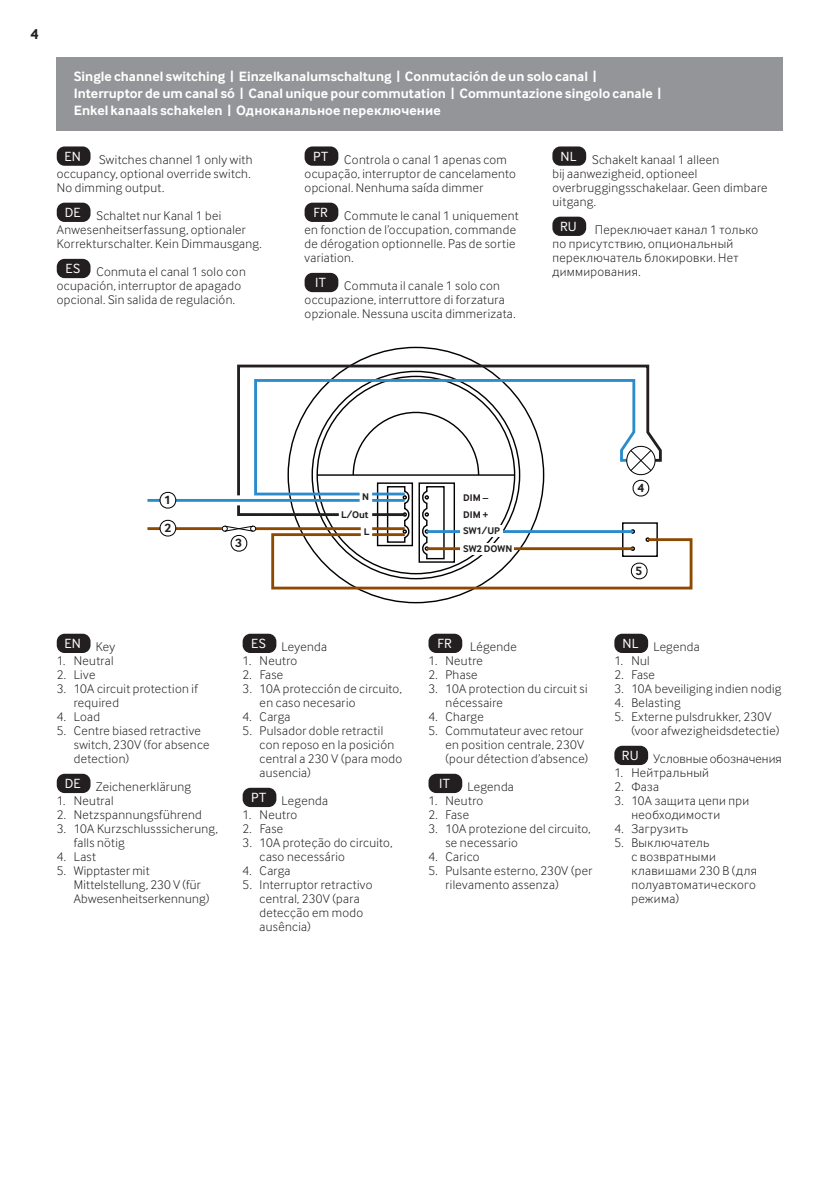
<style>
.page{position:relative;width:840px;height:1191px;background:#fff}
.page>*{position:absolute;margin:0;border:0;box-sizing:border-box;transform-origin:0 0}
.t1{font:700 15px "Inter Face";color:#231f20}
.Sub_Heading{font:700 14px/16.8px "Inter Face";color:#fff}
.Sub_Heading-2{font:13.8px "Inter Face";letter-spacing:.025em;color:#fff}
.Caption_Bullet{font:300 13px/14px "Inter Face";letter-spacing:.025em;color:#231f20}
.Caption_Copy_N{font:300 13px/14px "Inter Face";letter-spacing:.025em;color:#231f20}
.Caption_Bullet-2{font:300 13px "Inter Face";letter-spacing:.005em;color:#231f20}
.t2{font:700 12.4px "Inter Face";color:#231f20}
.t3{font:700 10px/17.2px "Inter Face";color:#231f20;text-align:right}
</style>
<div class="page">
<hr style="left:147px;top:499px;width:212px;height:3px;background:#2a8ccb">
<svg style="left:158px;top:491px;width:19px;height:18px"></svg>
<hr style="left:147px;top:527px;width:75px;height:3px;background:#8e4900">
<svg style="left:237px;top:363px;width:413px;height:48px"></svg>
<svg style="left:222px;top:411px;width:470px;height:180px"></svg>
<svg style="left:158px;top:519px;width:19px;height:18px"></svg>
<div style="left:460px;top:492px;width:12px;height:11px;background:#fff"></div>
<div style="left:460px;top:525px;width:42px;height:12px;background:#fff"></div>
<div style="left:460px;top:543px;width:53px;height:11px;background:#fff"></div>
<div style="left:57px;top:57px;width:725px;height:73px;background:#939598"></div>
<div style="left:57px;top:146px;width:33px;height:20px;background:#231f20;border-radius:8px"></div>
<div style="left:57px;top:203px;width:33px;height:19px;background:#231f20;border-radius:8px"></div>
<div style="left:57px;top:259px;width:33px;height:19px;background:#231f20;border-radius:8px"></div>
<div style="left:304px;top:146px;width:34px;height:20px;background:#231f20;border-radius:8px"></div>
<div style="left:304px;top:203px;width:34px;height:19px;background:#231f20;border-radius:8px"></div>
<div style="left:304px;top:273px;width:34px;height:19px;background:#231f20;border-radius:8px"></div>
<div style="left:552px;top:146px;width:34px;height:20px;background:#231f20;border-radius:8px"></div>
<div style="left:552px;top:217px;width:34px;height:19px;background:#231f20;border-radius:8px"></div>
<div style="left:57px;top:633px;width:33px;height:20px;background:#231f20;border-radius:8px"></div>
<div style="left:57px;top:773px;width:33px;height:20px;background:#231f20;border-radius:8px"></div>
<div style="left:242px;top:633px;width:34px;height:20px;background:#231f20;border-radius:8px"></div>
<div style="left:242px;top:787px;width:34px;height:20px;background:#231f20;border-radius:8px"></div>
<div style="left:428px;top:633px;width:34px;height:20px;background:#231f20;border-radius:8px"></div>
<div style="left:428px;top:773px;width:34px;height:20px;background:#231f20;border-radius:8px"></div>
<div style="left:614px;top:633px;width:33px;height:20px;background:#231f20;border-radius:8px"></div>
<div style="left:614px;top:745px;width:33px;height:20px;background:#231f20;border-radius:8px"></div>
<p class="t1" style="left:30px;top:25px;width:10px">4</p>
<p class="Sub_Heading" style="left:74px;top:68px;width:589px">Single channel switching | Einzelkanalumschaltung | Conmutación de un solo canal |<br>Interruptor de um canal só | Canal unique pour commutation | Communtazione singolo canale |<br>Enkel kanaals schakelen | Одноканальное переключение</p>
<p class="Sub_Heading-2" style="left:64px;top:148px;width:18px">EN</p>
<p class="Sub_Heading-2" style="left:313px;top:148px;width:17px">PT</p>
<p class="Sub_Heading-2" style="left:560px;top:148px;width:18px">NL</p>
<p class="Caption_Copy_N" style="left:57px;top:152px;width:197px;text-indent:42px">Switches channel 1 only with occupancy, optional override switch.<br>No dimming output.</p>
<p class="Sub_Heading-2" style="left:65px;top:204px;width:17px">DE</p>
<p class="Caption_Copy_N" style="left:304px;top:152px;width:213px;text-indent:40px">Controla o canal 1 apenas com ocupação, interruptor de cancelamento opcional. Nenhuma saída dimmer</p>
<p class="Sub_Heading-2" style="left:313px;top:204px;width:16px">FR</p>
<p class="Caption_Copy_N" style="left:552px;top:152px;width:216px;text-indent:40px">Schakelt kanaal 1 alleen<br>bij aanwezigheid, optioneel overbruggingsschakelaar. Geen dimbare uitgang.</p>
<p class="Sub_Heading-2" style="left:559px;top:218px;width:18px">RU</p>
<p class="Caption_Copy_N" style="left:57px;top:208px;width:206px;text-indent:40px">Schaltet nur Kanal 1 bei<br>Anwesenheitserfassung, optionaler<br>Korrekturschalter. Kein Dimmausgang.</p>
<p class="Sub_Heading-2" style="left:65px;top:261px;width:16px">ES</p>
<p class="Caption_Copy_N" style="left:304px;top:208px;width:215px;text-indent:40px">Commute le canal 1 uniquement en fonction de l’occupation, commande de dérogation optionnelle. Pas de sortie variation.</p>
<p class="Sub_Heading-2" style="left:315px;top:275px;width:12px">IT</p>
<p class="Caption_Copy_N" style="left:552px;top:222px;width:207px;text-indent:42px">Переключает канал 1 только по присутствию, опциональный переключатель блокировки. Нет диммирования.</p>
<p class="Caption_Copy_N" style="left:57px;top:265px;width:190px;text-indent:40px">Conmuta el canal 1 solo con ocupación, interruptor de apagado opcional. Sin salida de regulación.</p>
<p class="Caption_Copy_N" style="left:304px;top:279px;width:212px;text-indent:40px">Commuta il canale 1 solo con occupazione, interruttore di forzatura opzionale. Nessuna uscita dimmerizata.</p>
<p class="t3" style="left:341px;top:488px;width:30px">N<br>L/Out<br>L</p>
<p class="t3" style="left:463px;top:488px;width:27px;text-align:left">DIM –<br>DIM +</p>
<p class="t3" style="left:463px;top:540px;width:51px">SW2 DOWN</p>
<p class="t2" style="left:164px;top:493px;width:8px">1</p>
<p class="t2" style="left:164px;top:521px;width:8px">2</p>
<p class="t3" style="left:463px;top:522px;width:38px">SW1/UP</p>
<p class="t2" style="left:235px;top:536px;width:8px">3</p>
<p class="t2" style="left:637px;top:481px;width:8px">4</p>
<p class="t2" style="left:635px;top:563px;width:8px">5</p>
<p class="Sub_Heading-2" style="left:64px;top:635px;width:18px">EN</p>
<p class="Caption_Bullet" style="left:96px;top:639px;width:21px">Key</p>
<p class="Caption_Bullet" style="left:57px;top:653px;width:58px">1. Neutral</p>
<p class="Caption_Bullet" style="left:57px;top:667px;width:40px">2. Live</p>
<p class="Caption_Bullet" style="left:74px;top:681px;width:125px;text-indent:-17px">3. 10A circuit protection if required</p>
<p class="Caption_Bullet" style="left:57px;top:709px;width:45px">4. Load</p>
<p class="Caption_Bullet" style="left:74px;top:723px;width:137px;text-indent:-17px">5. Centre biased retractive switch, 230V (for absence detection)</p>
<p class="Sub_Heading-2" style="left:65px;top:775px;width:17px">DE</p>
<p class="Caption_Bullet" style="left:96px;top:779px;width:97px">Zeichenerklärung</p>
<p class="Caption_Bullet" style="left:57px;top:793px;width:58px">1. Neutral</p>
<p class="Caption_Bullet" style="left:57px;top:807px;width:146px">2. Netzspannungsführend</p>
<p class="Caption_Bullet" style="left:74px;top:821px;width:145px;text-indent:-17px">3. 10A Kurzschlusssicherung, falls nötig</p>
<p class="Caption_Bullet" style="left:57px;top:849px;width:41px">4. Last</p>
<p class="Caption_Bullet" style="left:74px;top:863px;width:137px;text-indent:-17px">5. Wipptaster mit<br>Mittelstellung, 230 V (für<br>Abwesenheitserkennung)</p>
<p class="Sub_Heading-2" style="left:251px;top:635px;width:16px">ES</p>
<p class="Caption_Bullet" style="left:281px;top:639px;width:47px">Leyenda</p>
<p class="Caption_Bullet" style="left:242px;top:653px;width:56px">1. Neutro</p>
<p class="Caption_Bullet" style="left:242px;top:667px;width:42px">2. Fase</p>
<p class="Caption_Bullet" style="left:259px;top:681px;width:143px;text-indent:-17px">3. 10A protección de circuito, en caso necesario</p>
<p class="Caption_Bullet" style="left:242px;top:709px;width:49px">4. Carga</p>
<p class="Caption_Bullet" style="left:259px;top:723px;width:144px;text-indent:-17px">5. Pulsador doble retractil con reposo en la posición central a 230 V (para modo ausencia)</p>
<p class="Sub_Heading-2" style="left:251px;top:789px;width:17px">PT</p>
<p class="Caption_Bullet" style="left:281px;top:793px;width:48px">Legenda</p>
<p class="Caption_Bullet" style="left:242px;top:807px;width:56px">1. Neutro</p>
<p class="Caption_Bullet" style="left:242px;top:821px;width:42px">2. Fase</p>
<p class="Caption_Bullet" style="left:259px;top:835px;width:134px;text-indent:-17px">3. 10A proteção do circuito, caso necessário</p>
<p class="Caption_Bullet" style="left:242px;top:863px;width:49px">4. Carga</p>
<p class="Caption_Bullet" style="left:259px;top:877px;width:114px;text-indent:-17px">5. Interruptor retractivo central, 230V (para detecção em modo ausência)</p>
<p class="Sub_Heading-2" style="left:437px;top:635px;width:16px">FR</p>
<p class="Caption_Bullet" style="left:470px;top:639px;width:48px">Légende</p>
<p class="Caption_Bullet" style="left:428px;top:653px;width:56px">1. Neutre</p>
<p class="Caption_Bullet" style="left:428px;top:667px;width:51px">2. Phase</p>
<p class="Caption_Bullet" style="left:445px;top:681px;width:143px;text-indent:-17px">3. 10A protection du circuit si nécessaire</p>
<p class="Caption_Bullet" style="left:428px;top:709px;width:57px">4. Charge</p>
<p class="Caption_Bullet" style="left:445px;top:723px;width:144px;text-indent:-17px">5. Commutateur avec retour en position centrale, 230V (pour détection d’absence)</p>
<p class="Sub_Heading-2" style="left:439px;top:775px;width:12px">IT</p>
<p class="Caption_Bullet" style="left:467px;top:779px;width:48px">Legenda</p>
<p class="Caption_Bullet" style="left:428px;top:793px;width:56px">1. Neutro</p>
<p class="Caption_Bullet" style="left:428px;top:807px;width:42px">2. Fase</p>
<p class="Caption_Bullet" style="left:445px;top:821px;width:146px;text-indent:-17px">3. 10A protezione del circuito, se necessario</p>
<p class="Caption_Bullet" style="left:428px;top:849px;width:53px">4. Carico</p>
<p class="Caption_Bullet" style="left:445px;top:863px;width:148px;text-indent:-17px">5. Pulsante esterno, 230V (per rilevamento assenza)</p>
<p class="Sub_Heading-2" style="left:622px;top:635px;width:18px">NL</p>
<p class="Caption_Bullet" style="left:653px;top:639px;width:48px">Legenda</p>
<p class="Caption_Bullet" style="left:614px;top:653px;width:37px">1. Nul</p>
<p class="Caption_Bullet" style="left:614px;top:667px;width:42px">2. Fase</p>
<p class="Caption_Bullet" style="left:614px;top:681px;width:168px">3. 10A beveiliging indien nodig</p>
<p class="Caption_Bullet" style="left:614px;top:695px;width:68px">4. Belasting</p>
<p class="Caption_Bullet" style="left:631px;top:709px;width:149px;text-indent:-17px">5. Externe pulsdrukker, 230V (voor afwezigheidsdetectie)</p>
<p class="Sub_Heading-2" style="left:621px;top:747px;width:18px">RU</p>
<p class="Caption_Bullet-2" style="left:653px;top:751px;width:130px">Условные обозначения</p>
<p class="Caption_Bullet" style="left:614px;top:765px;width:96px">1. Нейтральный</p>
<p class="Caption_Bullet" style="left:614px;top:779px;width:46px">2. Фаза</p>
<p class="Caption_Bullet" style="left:631px;top:793px;width:119px;text-indent:-17px">3. 10А защита цепи при необходимости</p>
<p class="Caption_Bullet" style="left:614px;top:821px;width:75px">4. Загрузить</p>
<p class="Caption_Bullet" style="left:631px;top:835px;width:127px;text-indent:-17px">5. Выключатель<br>с возвратными клавишами 230 В (для полуавтоматического режима)</p>
</div>
